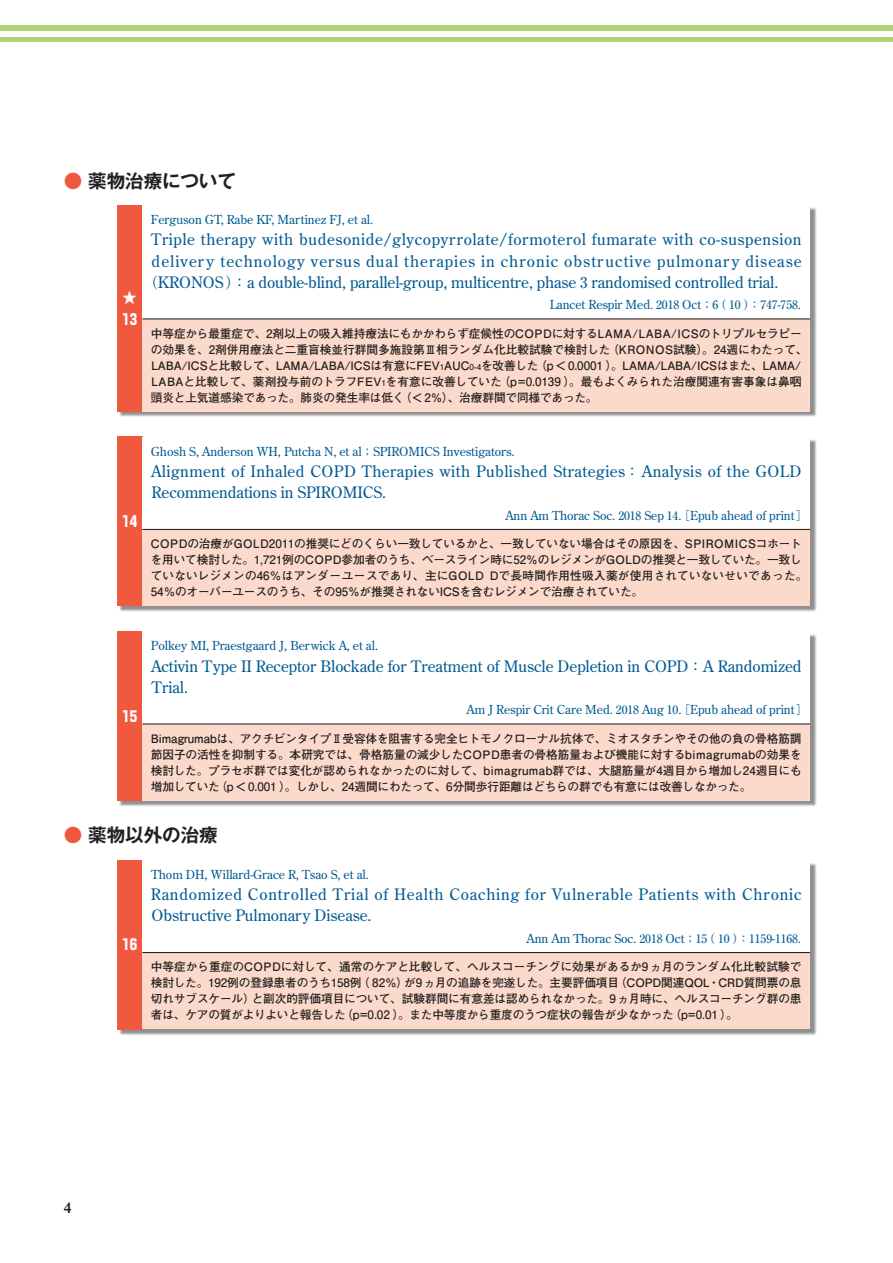
<style>
.page{position:relative;width:893px;height:1263px;background:#fff}
.page>*{position:absolute;margin:0;border:0;box-sizing:border-box;transform-origin:0 0}
.t1{font:700 18.6px "Gothic MB101 Pr 5 De";letter-spacing:-.01em;color:#231f20}
.t2{font:15.75px/21.3px "Century Old Style Std";letter-spacing:.03em;color:#015a92}
.t3{font:15.75px/21.3px "Century Old Style Std";letter-spacing:-.005em;color:#015a92}
.t4{font:15.75px "Century Old Style Std";letter-spacing:.065em;color:#015a92}
.t5{font:600 15.45px "Times LT Std";color:#231f20}
.t6{font:700 14.85px/21.3px "Shin Go Pr 5";color:#fff}
.t7{font:12.45px "Century Old Style Std";letter-spacing:-.005em;color:#015a92}
.t8{font:700 11.7px/15.9px "Futo Go B101 Pr 5";letter-spacing:-.01em;color:#231f20}
.s1{color:#f0593e}
.s2{font-family:"Ryumin Pro";font-weight:500;font-size:14.85px}
.s3{font-family:"Ryumin Pro";font-weight:500;font-size:11.7px}
.s4{font-size:8.25px}
</style>
<div class="page">
<div style="left:119px;top:207px;width:698px;height:829px;background:#231f20;opacity:.5"></div>
<div style="left:117px;top:205px;width:25px;height:206px;background:#f0593e"></div>
<div style="left:142px;top:205px;width:668px;height:114px;background:#fff"></div>
<div style="left:142px;top:319px;width:668px;height:92px;background:#fcdacb"></div>
<hr style="left:142px;top:318px;width:668px;height:1px;background:#231f20">
<div style="left:117px;top:437px;width:25px;height:169px;background:#f0593e"></div>
<div style="left:142px;top:437px;width:668px;height:92px;background:#fff"></div>
<div style="left:142px;top:529px;width:668px;height:77px;background:#fcdacb"></div>
<hr style="left:142px;top:529px;width:668px;height:1px;background:#231f20">
<div style="left:117px;top:631px;width:25px;height:169px;background:#f0593e"></div>
<div style="left:142px;top:631px;width:668px;height:93px;background:#fff"></div>
<div style="left:142px;top:724px;width:668px;height:76px;background:#fcdacb"></div>
<hr style="left:142px;top:723px;width:668px;height:1px;background:#231f20">
<div style="left:117px;top:860px;width:25px;height:169px;background:#f0593e"></div>
<div style="left:142px;top:860px;width:668px;height:92px;background:#fff"></div>
<div style="left:142px;top:952px;width:668px;height:77px;background:#fcdacb"></div>
<hr style="left:142px;top:952px;width:668px;height:1px;background:#231f20">
<div style="left:0;top:26px;width:893px;height:5px;background:#aed475"></div>
<hr style="left:0;top:37px;width:893px;height:4px;background:#aed475">
<h1 class="t1" style="left:64px;top:165px;width:174px"><span class="s1">●</span> 薬物治療について</h1>
<p class="t6" style="left:122px;top:286px;width:16px">★<br>13</p>
<p class="t7" style="left:151px;top:211px;width:224px">Ferguson GT, Rabe KF, Martinez FJ, et al.</p>
<h2 class="t2" style="left:151px;top:229px;width:652px">Triple therapy with budesonide/glycopyrrolate/formoterol fumarate with co-suspension</h2>
<h2 class="t4" style="left:152px;top:251px;width:651px">delivery technology versus dual therapies in chronic obstructive pulmonary disease</h2>
<h2 class="t3" style="left:143px;top:271px;width:636px"><span class="s2">（</span>KRONOS<span class="s2">）：</span> a double-blind, parallel-group, multicentre, phase <span class="s2">3</span> randomised controlled trial.</h2>
<p class="t7" style="left:550px;top:296px;width:253px">Lancet Respir Med. <span class="s3">2018</span> Oct<span class="s3">；6（ 10 ）：747</span>-<span class="s3">758</span>.</p>
<p class="t8" style="left:151px;top:325px;width:658px">中等症から最重症で、2剤以上の吸入維持療法にもかかわらず症候性のCOPDに対するLAMA/LABA/ICSのトリプルセラピーの効果を、2剤併用療法と二重盲検並行群間多施設第Ⅲ相ランダム化比較試験で検討した（KRONOS試験）。24週にわたって、LABA/ICSと比較して、LAMA/LABA/ICSは有意にFEV<span class="s4">1</span>AUC<span class="s4">0-4</span>を改善した（p＜0.0001 ）。LAMA/LABA/ICSはまた、LAMA/ LABAと比較して、薬剤投与前のトラフFEV<span class="s4">1</span>を有意に改善していた（p=0.0139 ）。最もよくみられた治療関連有害事象は鼻咽頭炎と上気道感染であった。肺炎の発生率は低く（＜2％）、治療群間で同様であった。</p>
<p class="t6" style="left:122px;top:510px;width:16px">14</p>
<p class="t7" style="left:151px;top:443px;width:365px">Ghosh S, Anderson WH, Putcha N, et al<span class="s3">；</span> SPIROMICS Investigators.</p>
<h2 class="t2" style="left:151px;top:460px;width:652px">Alignment of Inhaled COPD Therapies with Published Strategies<span class="s2">：</span> Analysis of the GOLD<br>Recommendations in SPIROMICS.</h2>
<p class="t7" style="left:505px;top:507px;width:304px">Ann Am Thorac Soc. <span class="s3">2018</span> Sep <span class="s3">14</span>. <span class="s3">［</span>Epub ahead of print<span class="s3">］</span></p>
<p class="t8" style="left:151px;top:535px;width:658px">COPDの治療がGOLD2011の推奨にどのくらい一致しているかと、一致していない場合はその原因を、SPIROMICSコホートを用いて検討した。1,721例のCOPD参加者のうち、ベースライン時に52％のレジメンがGOLDの推奨と一致していた。一致していないレジメンの46％はアンダーユースであり、主にGOLD Dで長時間作用性吸入薬が使用されていないせいであった。54％のオーバーユースのうち、その95％が推奨されないICSを含むレジメンで治療されていた。</p>
<p class="t6" style="left:122px;top:704px;width:16px">15</p>
<p class="t7" style="left:151px;top:638px;width:229px">Polkey MI, Praestgaard J, Berwick A, et al.</p>
<h2 class="t3" style="left:151px;top:655px;width:652px">Activin Type II Receptor Blockade for Treatment of Muscle Depletion in COPD<span class="s2">：</span> A Randomized<br>Trial.</h2>
<p class="t7" style="left:467px;top:701px;width:343px">Am J Respir Crit Care Med. <span class="s3">2018</span> Aug <span class="s3">10</span>. <span class="s3">［</span>Epub ahead of print<span class="s3">］</span></p>
<p class="t8" style="left:151px;top:730px;width:652px;text-align:justify">Bimagrumabは、アクチビンタイプⅡ受容体を阻害する完全ヒトモノクローナル抗体で、ミオスタチンやその他の負の骨格筋調節因子の活性を抑制する。本研究では、骨格筋量の減少したCOPD患者の骨格筋量および機能に対するbimagrumabの効果を検討した。プラセボ群では変化が認められなかったのに対して、bimagrumab群では、大腿筋量が4週目から増加し24週目にも増加していた（p＜0.001 ）。しかし、24週間にわたって、6分間歩行距離はどちらの群でも有意には改善しなかった。</p>
<h1 class="t1" style="left:64px;top:820px;width:156px"><span class="s1">●</span> 薬物以外の治療</h1>
<p class="t6" style="left:122px;top:933px;width:16px">16</p>
<p class="t7" style="left:151px;top:866px;width:219px">Thom DH, Willard-Grace R, Tsao S, et al.</p>
<h2 class="t2" style="left:151px;top:883px;width:652px">Randomized Controlled Trial of Health Coaching for Vulnerable Patients with Chronic<br>Obstructive Pulmonary Disease.</h2>
<p class="t7" style="left:527px;top:930px;width:276px">Ann Am Thorac Soc. <span class="s3">2018</span> Oct<span class="s3">；15（ 10 ）：1159</span>-<span class="s3">1168</span>.</p>
<p class="t8" style="left:151px;top:958px;width:652px;text-align:justify">中等症から重症のCOPDに対して、通常のケアと比較して、ヘルスコーチングに効果があるか9ヵ月のランダム化比較試験で検討した。192例の登録患者のうち158例（ 82％）が9ヵ月の追跡を完遂した。主要評価項目（COPD関連QOL・CRD質問票の息切れサブスケール）と副次的評価項目について、試験群間に有意差は認められなかった。9ヵ月時に、ヘルスコーチング群の患者は、ケアの質がよりよいと報告した（p=0.02 ）。また中等度から重度のうつ症状の報告が少なかった（p=0.01 ）。</p>
<h3 class="t5" style="left:64px;top:1198px;width:9px">4</h3>
</div>
